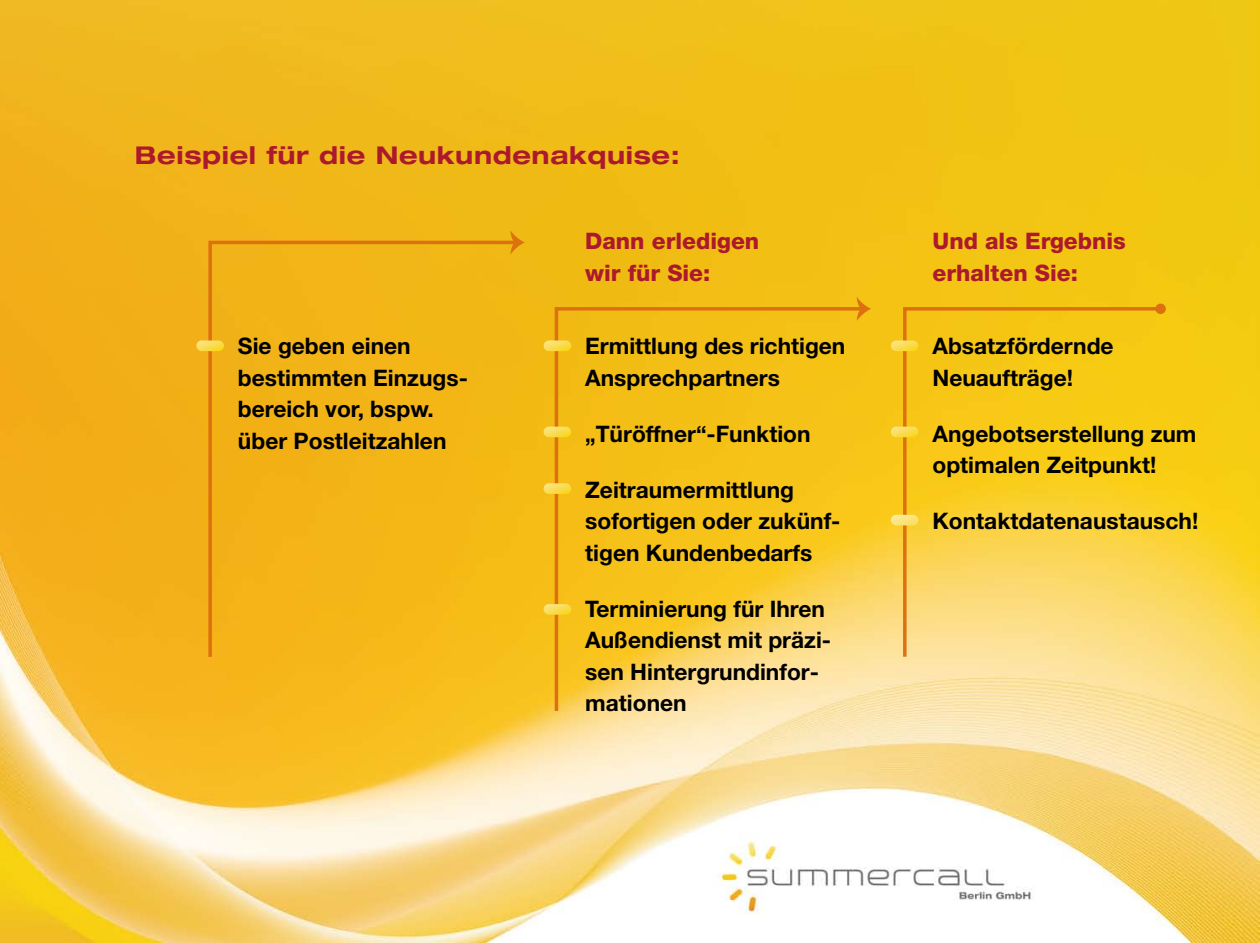
<style>
.page{position:relative;width:1260px;height:943px;background:#fff}
.page>*{position:absolute;margin:0;border:0;box-sizing:border-box;transform-origin:0 0}
.t1{font:700 expanded 24.5px "Helvetica Neue";letter-spacing:.025em;color:#ad192c}
.t2{font:700 22.75px/31.5px "Helvetica Neue";color:#000}
.t3{font:800 22.75px/31.5px "Helvetica Neue";color:#ad192c}
</style>
<div class="page">
<img style="left:0;top:0;width:1260px;height:942px">
<svg style="left:901px;top:305px;width:263px;height:355px;background:#f8cd38"></svg>
<div style="left:1155px;top:303px;width:11px;height:11px;background:#dd710f;border-radius:50%"></div>
<svg style="left:553px;top:305px;width:312px;height:409px;background:#f6c52e"></svg>
<svg style="left:857px;top:297px;width:14px;height:24px"></svg>
<svg style="left:544px;top:340px;width:27px;height:11px"></svg>
<svg style="left:544px;top:426px;width:27px;height:11px"></svg>
<svg style="left:891px;top:340px;width:27px;height:11px"></svg>
<svg style="left:891px;top:426px;width:27px;height:11px"></svg>
<svg style="left:544px;top:483px;width:27px;height:11px"></svg>
<svg style="left:544px;top:604px;width:27px;height:10px"></svg>
<svg style="left:891px;top:515px;width:27px;height:10px"></svg>
<div style="left:207px;top:239px;width:312px;height:421px;background:#f4b516"></div>
<svg style="left:510px;top:230px;width:15px;height:24px"></svg>
<svg style="left:196px;top:340px;width:28px;height:11px"></svg>
<p class="t1" style="left:135px;top:139px;width:546px">Beispiel für die Neukundenakquise:</p>
<p class="t2" style="left:238px;top:330px;width:231px">Sie geben einen bestimmten Einzugs&shy;bereich vor, bspw. über Postleitzahlen</p>
<p class="t3" style="left:585px;top:225px;width:176px">Dann erledigen wir für Sie:</p>
<p class="t2" style="left:585px;top:330px;width:262px">Ermittlung des richtigen<br>Ansprechpartners</p>
<p class="t2" style="left:585px;top:417px;width:227px">„Türöffner“-Funktion</p>
<p class="t2" style="left:585px;top:473px;width:257px">Zeitraumermittlung sofortigen oder zukünf&shy;tigen Kundenbedarfs</p>
<p class="t2" style="left:585px;top:592px;width:247px">Terminierung für Ihren<br>Außendienst mit präzi&shy;sen Hintergrundinfor&shy;mationen</p>
<p class="t3" style="left:932px;top:225px;width:195px">Und als Ergebnis erhalten Sie:</p>
<p class="t2" style="left:932px;top:330px;width:183px">Absatzfördernde<br>Neuaufträge!</p>
<p class="t2" style="left:932px;top:417px;width:266px">Angebotserstellung zum optimalen Zeitpunkt!</p>
<p class="t2" style="left:932px;top:505px;width:267px">Kontaktdatenaustausch!</p>
</div>
